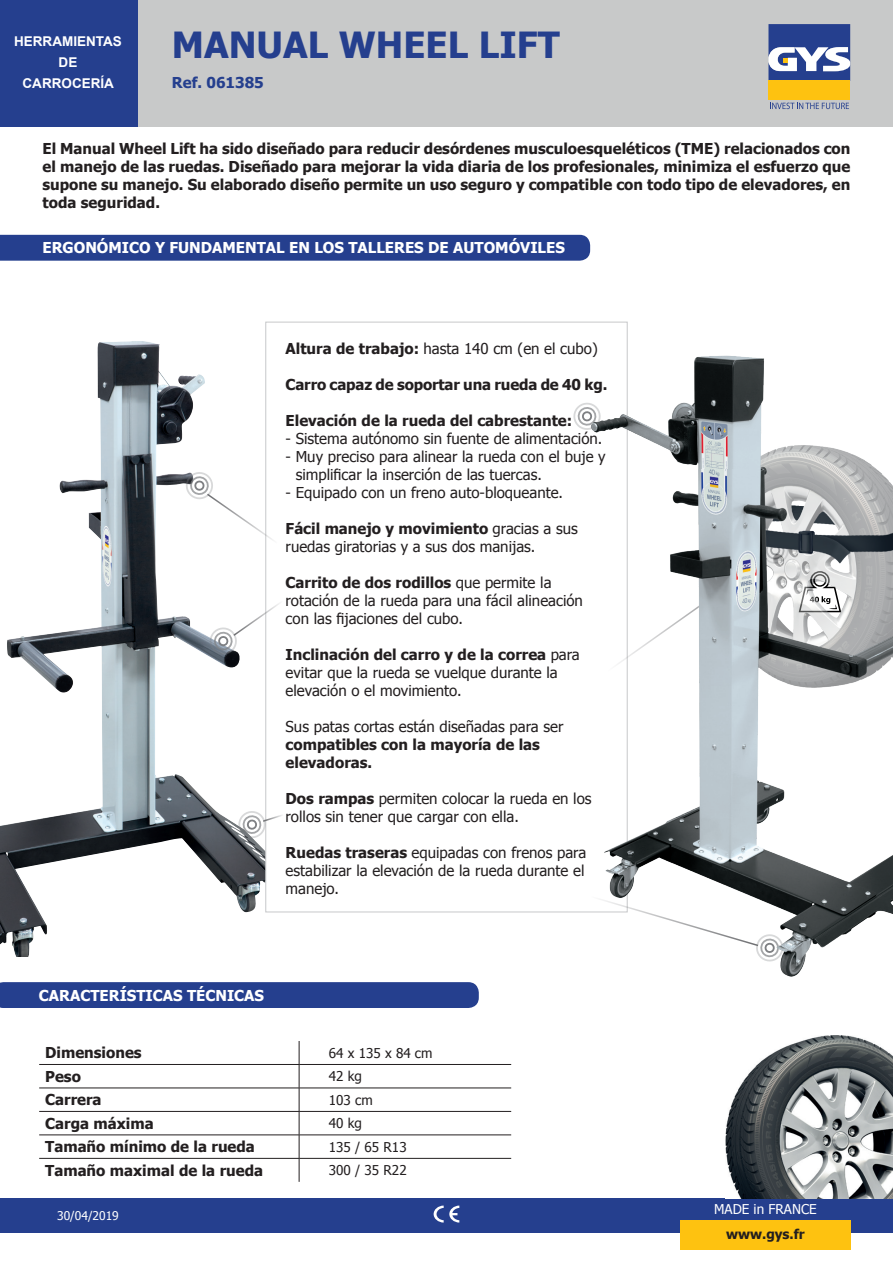
<style>
.page{position:relative;width:893px;height:1263px;background:#fff}
.page>*{position:absolute;margin:0;border:0;box-sizing:border-box;transform-origin:0 0}
.t1{font:700 36px "Tahoma";color:#253f8e}
.t2{font:15px/18px "Tahoma";color:#231f20}
.t3{font:700 15px/18px "Tahoma";color:#231f20;text-align:justify}
.t4{font:700 15px "Tahoma";color:#fff}
.t5{font:700 15px "Tahoma";color:#253f8e}
.t6{font:13.5px "Tahoma";color:#231f20}
.t7{font:700 13.5px/21px "Arial";color:#fff;text-align:center}
.t8{font:13.5px "Tahoma";color:#fff}
.t9{font:700 13.5px "Tahoma";color:#231f20}
.t10{font:12px "Tahoma";color:#fff}
.s1{font-weight:700}
</style>
<div class="page">
<div style="left:137px;top:0;width:756px;height:127px;background:#c8c9c9"></div>
<div style="left:0;top:1198px;width:893px;height:34px;background:#253f8e"></div>
<div style="left:768px;top:81px;width:82px;height:19px;background:#fec210"></div>
<svg style="left:768px;top:24px;width:82px;height:57px;background:#6475a9"></svg>
<svg style="left:770px;top:103px;width:79px;height:6px"></svg>
<div style="left:0;top:0;width:137px;height:127px;background:#253f8e"></div>
<div style="left:680px;top:1220px;width:170px;height:30px;background:#fec210"></div>
<svg style="left:434px;top:1205px;width:25px;height:17px"></svg>
<img style="left:0;top:341px;width:304px;height:616px">
<div style="left:266px;top:322px;width:361px;height:590px;background:#fff;border:1px solid #c7c8ca"></div>
<hr style="left:39px;top:1064px;width:260px;height:1px;background:#231f20">
<hr style="left:39px;top:1088px;width:260px;height:1px;background:#231f20">
<hr style="left:39px;top:1111px;width:260px;height:1px;background:#231f20">
<hr style="left:39px;top:1134px;width:260px;height:1px;background:#231f20">
<hr style="left:39px;top:1158px;width:260px;height:1px;background:#231f20">
<hr style="left:299px;top:1064px;width:212px;height:1px;background:#231f20">
<hr style="left:299px;top:1088px;width:212px;height:1px;background:#231f20">
<hr style="left:299px;top:1111px;width:212px;height:1px;background:#231f20">
<hr style="left:299px;top:1134px;width:212px;height:1px;background:#231f20">
<hr style="left:299px;top:1158px;width:212px;height:1px;background:#231f20">
<svg style="left:299px;top:1041px;width:1px;height:141px"></svg>
<svg style="left:573px;top:403px;width:11px;height:27px"></svg>
<svg style="left:235px;top:808px;width:47px;height:31px"></svg>
<div style="left:0;top:235px;width:590px;height:26px;background:#253f8e"></div>
<div style="left:0;top:982px;width:479px;height:26px;background:#253f8e"></div>
<svg style="left:183px;top:469px;width:90px;height:76px"></svg>
<svg style="left:206px;top:599px;width:74px;height:56px"></svg>
<img style="left:584px;top:357px;width:309px;height:620px">
<img style="left:584px;top:348px;width:164px;height:120px">
<img style="left:725px;top:1036px;width:168px;height:162px">
<p class="t7" style="left:14px;top:31px;width:109px">HERRAMIENTAS<br>DE<br>CARROCERÍA</p>
<h1 class="t1" style="left:172px;top:19px;width:389px">MANUAL WHEEL LIFT</h1>
<p class="t5" style="left:172px;top:72px;width:93px">Ref. 061385</p>
<p class="t3" style="left:43px;top:139px;width:809px">El Manual Wheel Lift ha sido diseñado para reducir desórdenes musculoesqueléticos (TME) relacionados con el manejo de las ruedas. Diseñado para mejorar la vida diaria de los profesionales, minimiza el esfuerzo que supone su manejo. Su elaborado diseño permite un uso seguro y compatible con todo tipo de elevadores, en toda seguridad.</p>
<p class="t4" style="left:43px;top:237px;width:524px">ERGONÓMICO Y FUNDAMENTAL EN LOS TALLERES DE AUTOMÓVILES</p>
<p class="t2" style="left:286px;top:339px;width:314px"><span class="s1">Altura de trabajo:</span> hasta 140 cm (en el cubo)</p>
<p class="t3" style="left:286px;top:375px;width:323px">Carro capaz de soportar una rueda de 40 kg.</p>
<p class="t3" style="left:286px;top:411px;width:288px">Elevación de la rueda del cabrestante:</p>
<p class="t2" style="left:286px;top:429px;width:318px">- Sistema autónomo sin fuente de alimentación.</p>
<p class="t2" style="left:296px;top:447px;width:311px;text-indent:-10px">- Muy preciso para alinear la rueda con el buje y simplificar la inserción de las tuercas.</p>
<p class="t2" style="left:286px;top:483px;width:279px">- Equipado con un freno auto-bloqueante.</p>
<p class="t2" style="left:286px;top:519px;width:294px"><span class="s1">Fácil manejo y movimiento</span> gracias a sus ruedas giratorias y a sus dos manijas.</p>
<p class="t2" style="left:286px;top:573px;width:299px"><span class="s1">Carrito de dos rodillos</span> que permite la rotación de la rueda para una fácil alineación con las fijaciones del cubo.</p>
<p class="t2" style="left:286px;top:645px;width:296px"><span class="s1">Inclinación del carro y de la correa</span> para evitar que la rueda se vuelque durante la elevación o el movimiento.</p>
<p class="t2" style="left:286px;top:717px;width:279px">Sus patas cortas están diseñadas para ser</p>
<p class="t3" style="left:286px;top:735px;width:256px">compatibles con la mayoría de las elevadoras.</p>
<p class="t2" style="left:286px;top:789px;width:307px"><span class="s1">Dos rampas</span> permiten colocar la rueda en los rollos sin tener que cargar con ella.</p>
<p class="t2" style="left:286px;top:843px;width:302px"><span class="s1">Ruedas traseras</span> equipadas con frenos para estabilizar la elevación de la rueda durante el manejo.</p>
<p class="t4" style="left:39px;top:985px;width:227px">CARACTERÍSTICAS TÉCNICAS</p>
<p class="t3" style="left:45px;top:1043px;width:98px">Dimensiones</p>
<p class="t6" style="left:329px;top:1044px;width:105px">64 x 135 x 84 cm</p>
<p class="t3" style="left:45px;top:1066px;width:37px">Peso</p>
<p class="t6" style="left:329px;top:1067px;width:35px">42 kg</p>
<p class="t3" style="left:45px;top:1090px;width:58px">Carrera</p>
<p class="t6" style="left:329px;top:1091px;width:45px">103 cm</p>
<p class="t3" style="left:45px;top:1113px;width:110px">Carga máxima</p>
<p class="t6" style="left:329px;top:1114px;width:35px">40 kg</p>
<p class="t3" style="left:45px;top:1137px;width:211px">Tamaño mínimo de la rueda</p>
<p class="t6" style="left:329px;top:1138px;width:79px">135 / 65 R13</p>
<p class="t3" style="left:45px;top:1160px;width:219px">Tamaño maximal de la rueda</p>
<p class="t6" style="left:329px;top:1161px;width:79px">300 / 35 R22</p>
<p class="t10" style="left:57px;top:1207px;width:63px">30/04/2019</p>
<p class="t8" style="left:714px;top:1200px;width:104px">MADE in FRANCE</p>
<p class="t9" style="left:726px;top:1225px;width:80px">www.gys.fr</p>
</div>
